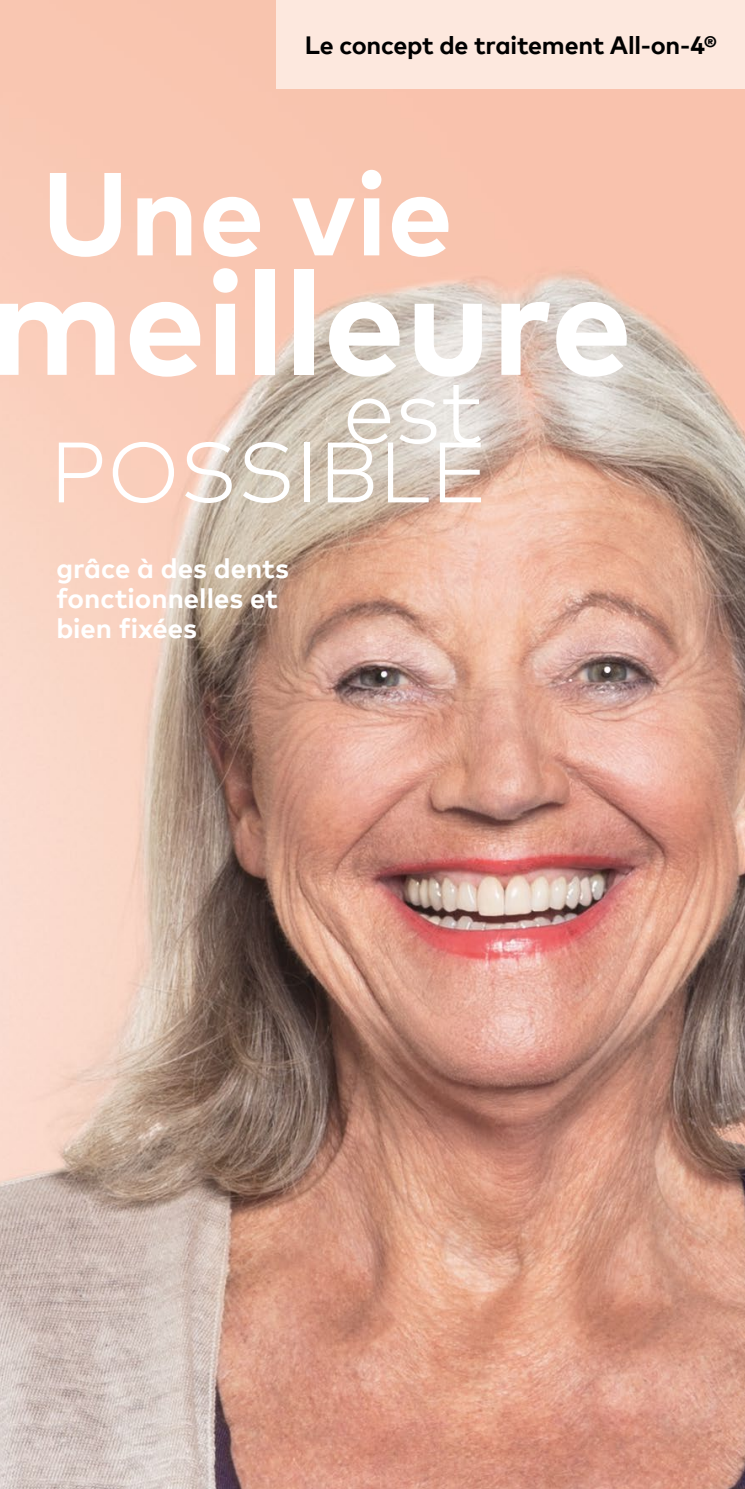
<style>
.page{position:relative;width:745px;height:1489px;background:#fff}
.page>*{position:absolute;margin:0;border:0;box-sizing:border-box;transform-origin:0 0}
.t1{font:700 146.5px "Mark Pro";color:#fff}
.t2{font:700 117.75px "Mark Pro";color:#fff}
.t3{font:300 93.5px "Mark Pro";color:#fff}
.t4{font:300 85.5px "Mark Pro";letter-spacing:.005em;color:#fff}
.t5{font:700 27.5px/30px "Mark Pro";color:#fff}
.t6{font:700 25px "Mark Pro";letter-spacing:-.01em;color:#000}
</style>
<div class="page">
<img style="left:0;top:0;width:744px;height:1488px">
<div style="left:276px;top:0;width:468px;height:89px;background:#fde8de"></div>
<p class="t6" style="left:304px;top:26px;width:413px">Le concept de traitement All-on-4®</p>
<h2 class="t2" style="left:41px;top:124px;width:413px">Une vie</h2>
<h1 class="t1" style="left:-11px;top:212px;width:644px">meilleure</h1>
<h3 class="t3" style="left:342px;top:340px;width:142px">est</h3>
<h3 class="t4" style="left:50px;top:408px;width:439px">POSSIBLE</h3>
<p class="t5" style="left:56px;top:551px;width:234px">grâce à des dents fonctionnelles et bien fixées</p>
</div>
